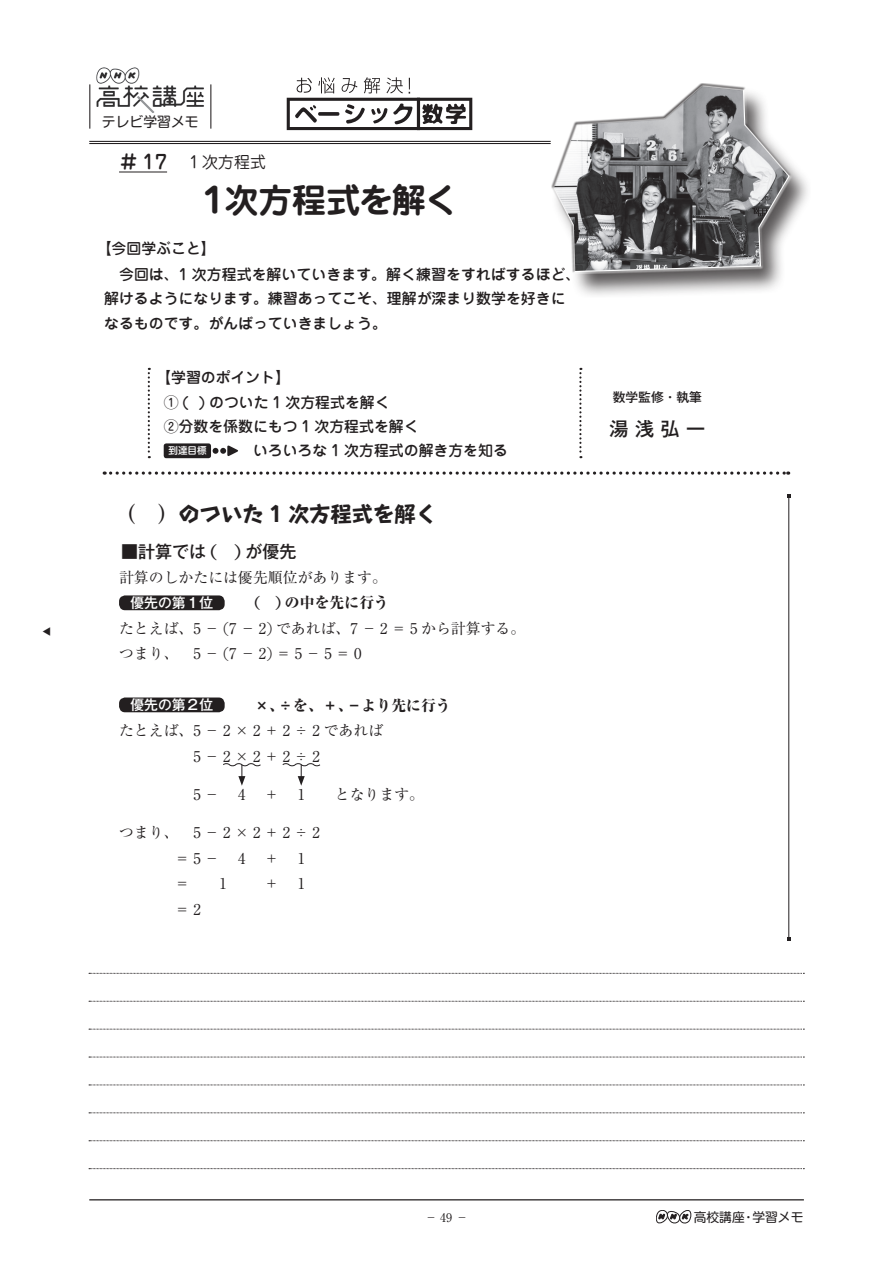
<style>
.page{position:relative;width:893px;height:1263px;background:#fff}
.page>*{position:absolute;margin:0;border:0;box-sizing:border-box;transform-origin:0 0}
.t1{font:700 34.05px "Jun 501 Pro";letter-spacing:-.03em;color:#231f20}
.t2{font:700 21.3px "Take Std";color:#231f20}
.t3{font:500 19.2px "Gothic MB101 Pr 5";color:#231f20}
.t4{font:500 16.95px "Gothic MB101 Pr 5";color:#231f20}
.t5{font:15.9px "Jun 201 Pro";color:#231f20}
.t6{font:500 14.85px/24.5px "Jun 34 Pro";color:#231f20}
.t7{font:14.85px/25.5px "Ryumin Pro";color:#231f20}
.t8{font:800 14.85px "Ryumin Pr 5";color:#231f20}
.t9{font:14.85px "Ryumin Pr 5";color:#231f20}
.t10{font:500 13.8px "Gothic MB101 Pr 5";color:#fff}
.t11{font:13.8px "Shin M Go Pro";color:#231f20}
.t12{font:12.75px "Shin M Go Pro";color:#231f20}
.t13{font:500 12.75px "Gothic MB101 Pr 5";color:#231f20}
.t14{font:12px "Ryumin Pr 5";color:#231f20}
.t15{font:500 9.6px "Shin M Go Pro";color:#fff}
.t16{font:500 9px "Koz Min Pro";color:#231f20}
.s1{font-family:"Jun 34 Pro";font-weight:500;font-size:19.2px}
.s2{font-family:"Ryumin Pr 5";font-weight:900}
.s3{font-family:"Thensu";font-weight:700;font-style:italic}
.s4{font-family:"Thensu";font-style:italic}
</style>
<div class="page">
<div style="left:119px;top:595px;width:106px;height:15px;background:#231f20;border-radius:6px"></div>
<div style="left:119px;top:697px;width:106px;height:15px;background:#231f20;border-radius:6px"></div>
<hr style="left:89px;top:1199px;width:715px;height:1px;background:#231f20">
<svg style="left:656px;top:1210px;width:35px;height:13px"></svg>
<hr style="left:89px;top:141px;width:462px;height:1px;background:#231f20">
<hr style="left:89px;top:143px;width:462px;height:1px;background:#231f20">
<hr style="left:210px;top:84px;width:1px;height:45px;background:#231f20">
<hr style="left:89px;top:84px;width:1px;height:45px;background:#231f20">
<img style="left:96px;top:67px;width:108px;height:46px">
<svg style="left:89px;top:973px;width:715px;height:1px"></svg>
<svg style="left:89px;top:1001px;width:715px;height:1px"></svg>
<svg style="left:89px;top:1029px;width:715px;height:1px"></svg>
<svg style="left:89px;top:1057px;width:715px;height:1px"></svg>
<svg style="left:89px;top:1084px;width:715px;height:1px"></svg>
<svg style="left:89px;top:1112px;width:715px;height:1px"></svg>
<svg style="left:89px;top:1140px;width:715px;height:1px"></svg>
<svg style="left:89px;top:1168px;width:715px;height:1px"></svg>
<hr style="left:788px;top:496px;width:1px;height:443px;background:#231f20">
<svg style="left:287px;top:77px;width:185px;height:53px"></svg>
<div style="left:549px;top:83px;width:262px;height:215px;background:#231f20;opacity:.75"></div>
<div style="left:551px;top:83px;width:241px;height:190px;background:#231f20;opacity:.75"></div>
<div style="left:164px;top:443px;width:47px;height:15px;background:#231f20;border-radius:3px"></div>
<svg style="left:210px;top:445px;width:28px;height:12px"></svg>
<svg style="left:111px;top:471px;width:678px;height:4px"></svg>
<svg style="left:148px;top:368px;width:2px;height:90px"></svg>
<svg style="left:579px;top:368px;width:2px;height:90px"></svg>
<hr style="left:119px;top:172px;width:48px;height:1px;background:#231f20">
<svg style="left:223px;top:763px;width:38px;height:23px"></svg>
<svg style="left:282px;top:763px;width:39px;height:23px"></svg>
<p class="t16" style="left:53px;top:627px;width:10px;rotate:90deg">▼</p>
<p class="t11" style="left:102px;top:111px;width:98px">テレビ学習メモ</p>
<p class="t5" style="left:119px;top:149px;width:148px"><span class="s1">＃ 17</span> １次方程式</p>
<h1 class="t1" style="left:197px;top:173px;width:263px">１次方程式を解く</h1>
<p class="t6" style="left:97px;top:235px;width:121px">【今回学ぶこと】</p>
<p class="t6" style="left:119px;top:261px;width:463px">今回は、1 次方程式を解いていきます。解く練習をすればするほど、</p>
<p class="t6" style="left:104px;top:285px;width:463px">解けるようになります。練習あってこそ、理解が深まり数学を好きに</p>
<p class="t6" style="left:104px;top:309px;width:284px">なるものです。がんばっていきましょう。</p>
<p class="t6" style="left:164px;top:364px;width:256px;text-indent:-7px">【学習のポイント】<br>① ( ) のついた 1 次方程式を解く<br>②分数を係数にもつ 1 次方程式を解く</p>
<p class="t15" style="left:168px;top:443px;width:40px">到達目標</p>
<p class="t6" style="left:238px;top:437px;width:271px">　いろいろな 1 次方程式の解き方を知る</p>
<h2 class="t2" style="left:115px;top:496px;width:324px"><span class="s2">（　）</span>のついた 1 次方程式を解く</h2>
<p class="t4" style="left:121px;top:538px;width:177px">■計算では <span class="s3">( )</span> が優先</p>
<p class="t9" style="left:119px;top:566px;width:269px">計算のしかたには優先順位があります。</p>
<p class="t10" style="left:130px;top:591px;width:84px">優先の第１位</p>
<p class="t8" style="left:254px;top:591px;width:136px"><span class="s3">( )</span> の中を先に行う</p>
<p class="t7" style="left:119px;top:615px;width:408px">たとえば、5 － <span class="s4">(</span>7 － 2<span class="s4">)</span> であれば、7 － 2 ＝ 5 から計算する。つまり、 5－<span class="s4">(</span>7－2<span class="s4">)</span>＝5－5＝0</p>
<p class="t10" style="left:130px;top:693px;width:84px">優先の第２位</p>
<p class="t8" style="left:254px;top:693px;width:198px">×、÷を、＋、－より先に行う</p>
<p class="t7" style="left:193px;top:717px;width:191px;text-indent:-74px">たとえば、5－2×2＋2÷2であれば<br>5－2×2＋2÷2</p>
<p class="t7" style="left:193px;top:780px;width:28px">5－</p>
<p class="t7" style="left:238px;top:780px;width:9px">4</p>
<p class="t7" style="left:264px;top:780px;width:16px">＋</p>
<p class="t7" style="left:298px;top:780px;width:9px">1</p>
<p class="t7" style="left:335px;top:780px;width:91px">となります。</p>
<p class="t7" style="left:175px;top:819px;width:147px;text-indent:-56px">つまり、 5－2×2＋2÷2＝5－</p>
<p class="t7" style="left:238px;top:844px;width:9px">4</p>
<p class="t7" style="left:264px;top:844px;width:16px">＋</p>
<p class="t7" style="left:298px;top:844px;width:9px">1</p>
<p class="t7" style="left:175px;top:870px;width:16px">＝</p>
<p class="t7" style="left:220px;top:870px;width:9px">1</p>
<p class="t7" style="left:264px;top:870px;width:16px">＋</p>
<p class="t7" style="left:298px;top:870px;width:9px">1</p>
<p class="t7" style="left:175px;top:895px;width:28px">＝2</p>
<p class="t13" style="left:613px;top:387px;width:91px">数学監修・執筆</p>
<p class="t3" style="left:610px;top:412px;width:97px">湯 浅 弘 一</p>
<p class="t14" style="left:425px;top:1208px;width:44px">− 49 −</p>
<p class="t12" style="left:694px;top:1206px;width:111px">高校講座・学習メモ</p>
</div>
